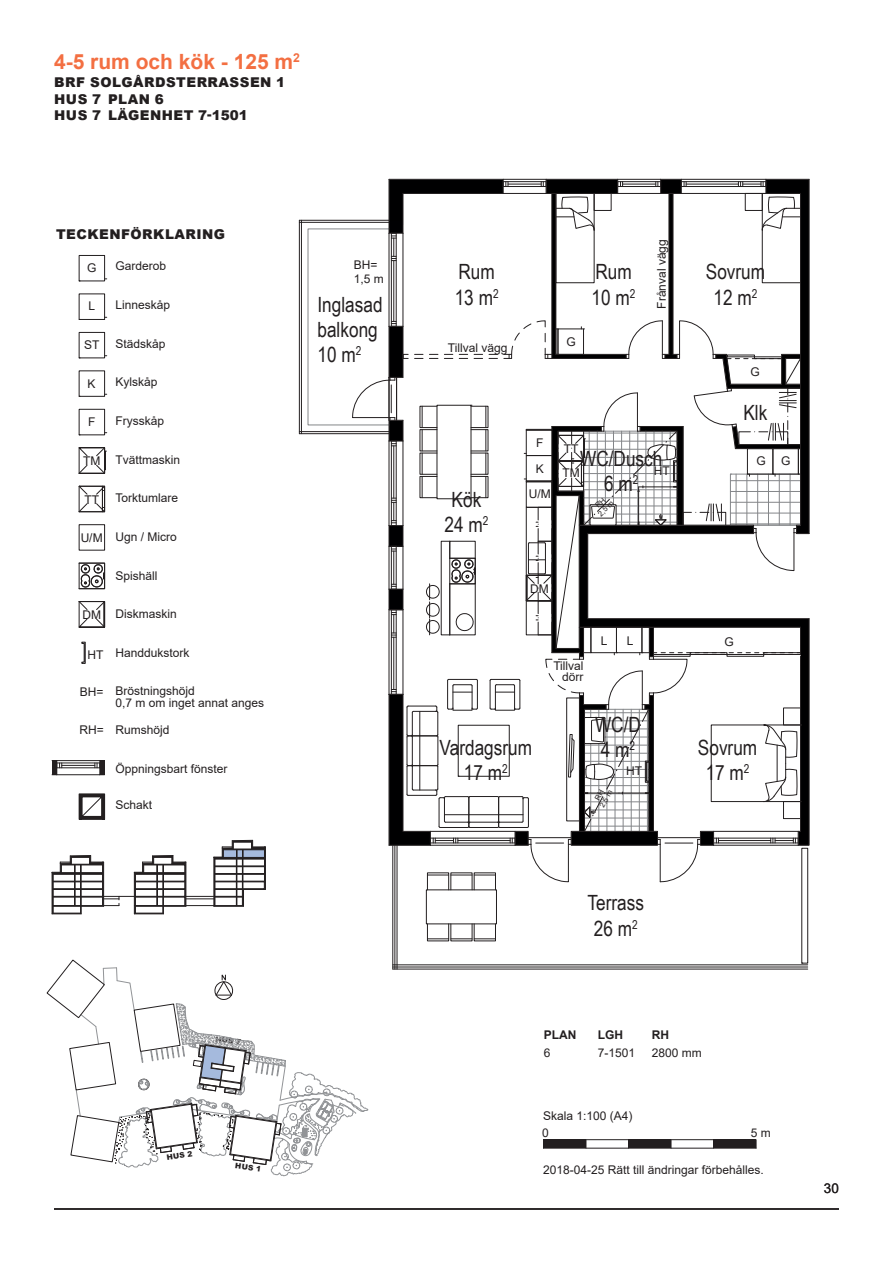
<style>
.page{position:relative;width:893px;height:1263px;background:#fff}
.page>*{position:absolute;margin:0;border:0;box-sizing:border-box;transform-origin:0 0}
.Underrubrik{font:21px "Arial Narrow";color:#231f20}
.Rubrik_orange{font:700 21px "Arial";color:#f36f42}
.Underrubrik-2{font:900 13.5px "Arial";letter-spacing:.035em;color:#231f20}
.t1{font:13.5px "Arial";color:#231f20}
.Underrubrik-3{font:12px "Arial";color:#231f20}
.Underrubrik-4{font:700 12px "Arial";color:#231f20}
.t2{font:900 7.5px "Arial";color:#231f20}
.Underrubrik-5{font:7.5px "Arial";color:#231f20}
</style>
<div class="page">
<hr style="left:54px;top:1208px;width:785px;height:2px;background:#231f20">
<svg style="left:52px;top:840px;width:214px;height:74px"></svg>
<hr style="left:62px;top:765px;width:33px;height:1px;background:#231f20">
<hr style="left:57px;top:763px;width:43px;height:1px;background:#231f20">
<hr style="left:57px;top:767px;width:43px;height:1px;background:#231f20">
<hr style="left:57px;top:774px;width:43px;height:1px;background:#231f20">
<hr style="left:57px;top:760px;width:43px;height:1px;background:#231f20">
<div style="left:79px;top:255px;width:26px;height:26px;border:1px solid #231f20"></div>
<div style="left:79px;top:294px;width:26px;height:26px;border:1px solid #231f20"></div>
<div style="left:79px;top:332px;width:26px;height:26px;border:1px solid #231f20"></div>
<div style="left:79px;top:371px;width:26px;height:26px;border:1px solid #231f20"></div>
<div style="left:79px;top:409px;width:26px;height:26px;border:1px solid #231f20"></div>
<svg style="left:78px;top:485px;width:27px;height:27px"></svg>
<svg style="left:78px;top:447px;width:28px;height:27px"></svg>
<svg style="left:79px;top:563px;width:26px;height:26px"></svg>
<svg style="left:78px;top:601px;width:27px;height:27px"></svg>
<svg style="left:81px;top:642px;width:5px;height:22px"></svg>
<svg style="left:95px;top:760px;width:5px;height:15px"></svg>
<svg style="left:57px;top:760px;width:5px;height:15px"></svg>
<div style="left:79px;top:524px;width:26px;height:26px;border:1px solid #231f20"></div>
<div style="left:79px;top:794px;width:26px;height:26px;border:1px solid #231f20"></div>
<svg style="left:82px;top:796px;width:20px;height:20px"></svg>
<svg style="left:543px;top:1139px;width:213px;height:9px"></svg>
<hr style="left:543px;top:1148px;width:213px;height:1px;background:#231f20">
<svg style="left:46px;top:959px;width:322px;height:217px"></svg>
<hr style="left:79px;top:794px;width:26px;height:2px;background:#231f20">
<hr style="left:79px;top:816px;width:26px;height:3px;background:#231f20">
<hr style="left:79px;top:794px;width:3px;height:25px;background:#231f20">
<hr style="left:102px;top:794px;width:2px;height:25px;background:#231f20">
<div style="left:100px;top:760px;width:5px;height:15px;background:#231f20"></div>
<div style="left:52px;top:760px;width:5px;height:15px;background:#231f20"></div>
<div style="left:426px;top:890px;width:71px;height:34px;border:1px solid #231f20"></div>
<div style="left:427px;top:924px;width:22px;height:17px;border:1px solid #231f20"></div>
<svg style="left:427px;top:938px;width:68px;height:1px"></svg>
<div style="left:427px;top:873px;width:22px;height:17px;border:1px solid #231f20"></div>
<div style="left:802px;top:848px;width:6px;height:115px;border:1px solid #231f20"></div>
<hr style="left:393px;top:969px;width:415px;height:1px;background:#231f20">
<hr style="left:393px;top:967px;width:415px;height:1px;background:#231f20">
<hr style="left:393px;top:964px;width:415px;height:1px;background:#231f20">
<hr style="left:393px;top:845px;width:1px;height:124px;background:#231f20">
<hr style="left:395px;top:845px;width:1px;height:124px;background:#231f20">
<hr style="left:397px;top:845px;width:1px;height:124px;background:#231f20">
<hr style="left:299px;top:433px;width:90px;height:1px;background:#231f20">
<hr style="left:299px;top:431px;width:90px;height:1px;background:#231f20">
<hr style="left:301px;top:220px;width:1px;height:214px;background:#231f20">
<hr style="left:299px;top:220px;width:90px;height:1px;background:#231f20">
<hr style="left:299px;top:222px;width:90px;height:1px;background:#231f20">
<hr style="left:299px;top:220px;width:1px;height:214px;background:#231f20">
<hr style="left:809px;top:179px;width:1px;height:355px;background:#231f20">
<svg style="left:352px;top:179px;width:457px;height:703px"></svg>
<p class="Rubrik_orange" style="left:54px;top:47px;width:248px">4-5 rum och kök - 125 m<sup>2</sup></p>
<p class="Underrubrik-2" style="left:54px;top:73px;width:232px">BRF SOLGÅRDSTERRASSEN 1</p>
<p class="Underrubrik-2" style="left:54px;top:89px;width:111px">HUS 7 PLAN 6</p>
<p class="Underrubrik-2" style="left:54px;top:105px;width:195px">HUS 7 LÄGENHET 7-1501</p>
<p class="Underrubrik-2" style="left:56px;top:225px;width:171px">TECKENFÖRKLARING</p>
<p class="Underrubrik-3" style="left:116px;top:258px;width:52px">Garderob</p>
<p class="Underrubrik-3" style="left:116px;top:297px;width:56px">Linneskåp</p>
<p class="Underrubrik-3" style="left:116px;top:335px;width:52px">Städskåp</p>
<p class="Underrubrik-3" style="left:116px;top:374px;width:44px">Kylskåp</p>
<p class="Underrubrik-3" style="left:116px;top:412px;width:50px">Frysskåp</p>
<p class="Underrubrik-3" style="left:116px;top:451px;width:66px">Tvättmaskin</p>
<p class="Underrubrik-3" style="left:116px;top:490px;width:64px">Torktumlare</p>
<p class="Underrubrik-3" style="left:116px;top:528px;width:63px">Ugn / Micro</p>
<p class="Underrubrik-3" style="left:116px;top:567px;width:44px">Spishäll</p>
<p class="Underrubrik-3" style="left:116px;top:606px;width:63px">Diskmaskin</p>
<p class="Underrubrik-3" style="left:116px;top:644px;width:76px">Handdukstork</p>
<p class="Underrubrik-3" style="left:116px;top:683px;width:81px">Bröstningshöjd</p>
<p class="Underrubrik-3" style="left:116px;top:721px;width:56px">Rumshöjd</p>
<p class="Underrubrik-3" style="left:116px;top:760px;width:114px">Öppningsbart fönster</p>
<p class="Underrubrik-3" style="left:116px;top:797px;width:38px">Schakt</p>
<p class="Underrubrik-3" style="left:87px;top:259px;width:11px">G</p>
<p class="Underrubrik-3" style="left:89px;top:298px;width:8px">L</p>
<p class="Underrubrik-3" style="left:84px;top:336px;width:17px">ST</p>
<p class="Underrubrik-3" style="left:88px;top:375px;width:10px">K</p>
<p class="Underrubrik-3" style="left:88px;top:414px;width:9px">F</p>
<p class="Underrubrik-3" style="left:83px;top:452px;width:19px">TM</p>
<p class="Underrubrik-3" style="left:84px;top:491px;width:16px">TT</p>
<p class="Underrubrik-3" style="left:81px;top:530px;width:23px">U/M</p>
<p class="Underrubrik-3" style="left:82px;top:607px;width:20px">DM</p>
<p class="Underrubrik-3" style="left:87px;top:646px;width:17px">HT</p>
<p class="Underrubrik-3" style="left:80px;top:683px;width:25px">BH=</p>
<p class="Underrubrik-3" style="left:79px;top:722px;width:26px">RH=</p>
<p class="Underrubrik-3" style="left:115px;top:695px;width:150px">0,7 m om inget annat anges</p>
<p class="Underrubrik-3" style="left:354px;top:256px;width:25px">BH=</p>
<p class="Underrubrik-3" style="left:354px;top:271px;width:32px">1,5 m</p>
<p class="Underrubrik" style="left:317px;top:289px;width:67px">Inglasad</p>
<p class="Underrubrik" style="left:317px;top:314px;width:62px">balkong</p>
<p class="Underrubrik" style="left:317px;top:339px;width:45px">10 m<sup>2</sup></p>
<p class="t2" style="left:216px;top:1034px;width:28px;rotate:7deg">HUS 7</p>
<p class="t2" style="left:166px;top:1152px;width:28px;rotate:-8deg">HUS 2</p>
<p class="t2" style="left:236px;top:1160px;width:28px;rotate:7deg">HUS 1</p>
<p class="Underrubrik" style="left:458px;top:256px;width:38px">Rum</p>
<p class="Underrubrik" style="left:455px;top:282px;width:45px">13 m<sup>2</sup></p>
<p class="Underrubrik-3" style="left:448px;top:339px;width:61px">Tillval vägg</p>
<p class="Underrubrik" style="left:452px;top:484px;width:31px">Kök</p>
<p class="Underrubrik" style="left:445px;top:509px;width:45px">24 m<sup>2</sup></p>
<p class="Underrubrik-3" style="left:566px;top:333px;width:11px">G</p>
<p class="Underrubrik" style="left:595px;top:256px;width:38px">Rum</p>
<p class="Underrubrik" style="left:592px;top:282px;width:45px">10 m<sup>2</sup></p>
<p class="Underrubrik-3" style="left:653px;top:309px;width:71px;rotate:-90deg">Frånval vägg</p>
<p class="Underrubrik-3" style="left:536px;top:434px;width:9px">F</p>
<p class="Underrubrik-3" style="left:536px;top:460px;width:10px">K</p>
<p class="Underrubrik-3" style="left:529px;top:486px;width:23px">U/M</p>
<p class="Underrubrik-3" style="left:564px;top:441px;width:16px">TT</p>
<p class="Underrubrik" style="left:580px;top:443px;width:84px">WC/Dusch</p>
<p class="Underrubrik" style="left:604px;top:468px;width:36px">6 m<sup>2</sup></p>
<p class="Underrubrik-3" style="left:654px;top:463px;width:17px">HT</p>
<p class="Underrubrik-3" style="left:562px;top:465px;width:19px">TM</p>
<p class="Underrubrik-5" style="left:595px;top:511px;width:20px;rotate:-45deg">2,5 m</p>
<p class="Underrubrik" style="left:706px;top:256px;width:61px">Sovrum</p>
<p class="Underrubrik" style="left:714px;top:282px;width:45px">12 m<sup>2</sup></p>
<p class="Underrubrik-3" style="left:750px;top:364px;width:11px">G</p>
<p class="Underrubrik" style="left:743px;top:397px;width:25px">Klk</p>
<p class="Underrubrik-3" style="left:756px;top:452px;width:11px">G</p>
<p class="Underrubrik-3" style="left:781px;top:452px;width:11px">G</p>
<p class="Underrubrik-3" style="left:530px;top:580px;width:20px">DM</p>
<p class="Underrubrik-3" style="left:601px;top:632px;width:8px">L</p>
<p class="Underrubrik-3" style="left:627px;top:632px;width:8px">L</p>
<p class="Underrubrik-3" style="left:724px;top:633px;width:11px">G</p>
<p class="Underrubrik-3" style="left:553px;top:657px;width:32px">Tillval</p>
<p class="Underrubrik-3" style="left:562px;top:668px;width:23px">dörr</p>
<p class="Underrubrik" style="left:440px;top:732px;width:94px">Vardagsrum</p>
<p class="Underrubrik" style="left:464px;top:757px;width:45px">17 m<sup>2</sup></p>
<p class="Underrubrik" style="left:595px;top:709px;width:47px">WC/D</p>
<p class="Underrubrik" style="left:601px;top:734px;width:36px">4 m<sup>2</sup></p>
<p class="Underrubrik-3" style="left:626px;top:763px;width:17px">HT</p>
<p class="Underrubrik-5" style="left:597px;top:804px;width:20px;rotate:-62deg">2,5 m</p>
<p class="Underrubrik" style="left:587px;top:888px;width:58px">Terrass</p>
<p class="Underrubrik" style="left:594px;top:913px;width:45px">26 m<sup>2</sup></p>
<p class="Underrubrik" style="left:698px;top:732px;width:61px">Sovrum</p>
<p class="Underrubrik" style="left:706px;top:757px;width:45px">17 m<sup>2</sup></p>
<p class="Underrubrik-4" style="left:544px;top:1027px;width:34px">PLAN</p>
<p class="Underrubrik-4" style="left:598px;top:1027px;width:27px">LGH</p>
<p class="Underrubrik-4" style="left:652px;top:1027px;width:19px">RH</p>
<p class="Underrubrik-3" style="left:544px;top:1045px;width:8px">6</p>
<p class="Underrubrik-3" style="left:598px;top:1045px;width:39px">7-1501</p>
<p class="Underrubrik-3" style="left:652px;top:1045px;width:52px">2800 mm</p>
<p class="Underrubrik-3" style="left:543px;top:1107px;width:91px">Skala 1:100 (A4)</p>
<p class="Underrubrik-3" style="left:542px;top:1125px;width:8px">0</p>
<p class="Underrubrik-3" style="left:751px;top:1125px;width:22px">5 m</p>
<p class="Underrubrik-3" style="left:543px;top:1161px;width:222px">2018-04-25 Rätt till ändringar förbehålles.</p>
<p class="t1" style="left:824px;top:1179px;width:17px">30</p>
</div>
